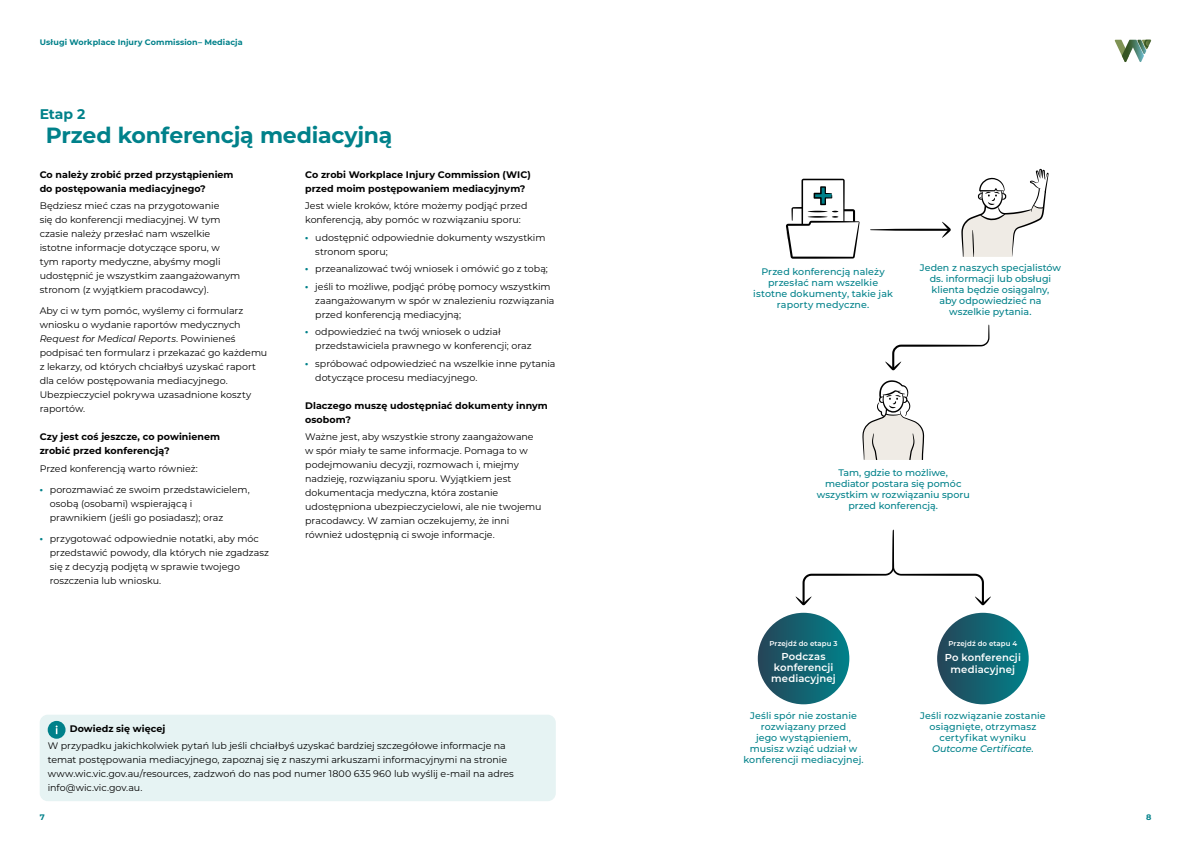
<style>
.page{position:relative;width:1191px;height:842px;background:#fff}
.page>*{position:absolute;margin:0;border:0;box-sizing:border-box;transform-origin:0 0}
.t1{font:700 22px "Montserrat";letter-spacing:-.01em;color:#00818a}
.t2{font:700 14px "Montserrat";color:#00818a}
.t3{font:600 10px/11px "Montserrat";letter-spacing:.015em;color:#fff;text-align:center}
.t4{font:9.5px/14px "Montserrat";color:#000}
.t5{font:500 9.5px/11px "Montserrat";letter-spacing:.005em;color:#00818a;text-align:center}
.t6{font:700 9.5px/14px "Montserrat";letter-spacing:.005em;color:#000}
.t7{font:italic 500 9.5px "Montserrat";color:#00818a}
.t8{font:700 8px "Montserrat";letter-spacing:.01em;color:#00818a}
.t9{font:600 7px "Montserrat";letter-spacing:.015em;color:#fff}
.s1{font-family:"Calibre";font-weight:300;color:#00818a}
.s2{font-style:italic}
</style>
<div class="page">
<div style="left:758px;top:613px;width:91px;height:91px;background:linear-gradient(to right,#264558,#018089);border-radius:46px"></div>
<div style="left:937px;top:613px;width:91px;height:91px;background:linear-gradient(to right,#294759,#007f88);border-radius:46px"></div>
<svg style="left:870px;top:221px;width:80px;height:17px"></svg>
<svg style="left:786px;top:179px;width:73px;height:80px"></svg>
<svg style="left:885px;top:325px;width:104px;height:45px"></svg>
<svg style="left:795px;top:530px;width:196px;height:75px"></svg>
<svg style="left:961px;top:169px;width:87px;height:88px"></svg>
<svg style="left:862px;top:380px;width:62px;height:80px"></svg>
<svg style="left:1114px;top:40px;width:37px;height:22px"></svg>
<div style="left:40px;top:715px;width:516px;height:86px;background:#e6f3f3;border-radius:8px"></div>
<div style="left:48px;top:721px;width:18px;height:18px;background:#00818a;border-radius:50%"></div>
<svg style="left:56px;top:725px;width:2px;height:9px"></svg>
<p class="t8" style="left:40px;top:37px;width:204px">Usługi Workplace Injury Commission– Mediacja</p>
<h2 class="t2" style="left:40px;top:104px;width:47px">Etap 2</h2>
<h1 class="t1" style="left:46px;top:120px;width:348px">Przed konferencją mediacyjną</h1>
<p class="t6" style="left:305px;top:167px;width:227px">Co zrobi Workplace Injury Commission (WIC) przed moim postępowaniem mediacyjnym?</p>
<p class="t4" style="left:305px;top:198px;width:224px">Jest wiele kroków, które możemy podjąć przed konferencją, aby pomóc w rozwiązaniu sporu:</p>
<p class="t4" style="left:315px;top:230px;width:232px;text-indent:-10px"><span class="s1">•</span> udostępnić odpowiednie dokumenty wszystkim stronom sporu;</p>
<p class="t4" style="left:305px;top:261px;width:244px"><span class="s1">•</span> przeanalizować twój wniosek i omówić go z tobą;</p>
<p class="t4" style="left:315px;top:279px;width:241px;text-indent:-10px"><span class="s1">•</span> jeśli to możliwe, podjąć próbę pomocy wszystkim zaangażowanym w spór w znalezieniu rozwiązania przed konferencją mediacyjną;</p>
<p class="t4" style="left:315px;top:324px;width:218px;text-indent:-10px"><span class="s1">•</span> odpowiedzieć na twój wniosek o udział przedstawiciela prawnego w konferencji; oraz</p>
<p class="t4" style="left:315px;top:356px;width:242px;text-indent:-10px"><span class="s1">•</span> spróbować odpowiedzieć na wszelkie inne pytania dotyczące procesu mediacyjnego.</p>
<p class="t6" style="left:305px;top:398px;width:244px">Dlaczego muszę udostępniać dokumenty innym osobom?</p>
<p class="t4" style="left:305px;top:429px;width:238px">Ważne jest, aby wszystkie strony zaangażowane w spór miały te same informacje. Pomaga to w podejmowaniu decyzji, rozmowach i, miejmy nadzieję, rozwiązaniu sporu. Wyjątkiem jest dokumentacja medyczna, która zostanie udostępniona ubezpieczycielowi, ale nie twojemu pracodawcy. W zamian oczekujemy, że inni również udostępnią ci swoje informacje.</p>
<p class="t6" style="left:40px;top:167px;width:195px">Co należy zrobić przed przystąpieniem do postępowania mediacyjnego?</p>
<p class="t4" style="left:40px;top:198px;width:202px">Będziesz mieć czas na przygotowanie<br>się do konferencji mediacyjnej. W tym czasie należy przesłać nam wszelkie istotne informacje dotyczące sporu, w tym raporty medyczne, abyśmy mogli udostępnić je wszystkim zaangażowanym stronom (z wyjątkiem pracodawcy).</p>
<p class="t4" style="left:40px;top:303px;width:229px">Aby ci w tym pomóc, wyślemy ci formularz wniosku o wydanie raportów medycznych <span class="s2">Request for Medical Reports</span>. Powinieneś podpisać ten formularz i przekazać go każdemu z lekarzy, od których chciałbyś uzyskać raport dla celów postępowania mediacyjnego.<br>Ubezpieczyciel pokrywa uzasadnione koszty raportów.</p>
<p class="t6" style="left:40px;top:429px;width:182px">Czy jest coś jeszcze, co powinienem zrobić przed konferencją?</p>
<p class="t4" style="left:40px;top:461px;width:160px">Przed konferencją warto również:</p>
<p class="t4" style="left:50px;top:482px;width:201px;text-indent:-10px"><span class="s1">•</span> porozmawiać ze swoim przedstawicielem, osobą (osobami) wspierającą i prawnikiem (jeśli go posiadasz); oraz</p>
<p class="t4" style="left:50px;top:531px;width:221px;text-indent:-10px"><span class="s1">•</span> przygotować odpowiednie notatki, aby móc przedstawić powody, dla których nie zgadzasz się z decyzją podjętą w sprawie twojego roszczenia lub wniosku.</p>
<p class="t6" style="left:70px;top:721px;width:97px">Dowiedz się więcej</p>
<p class="t4" style="left:48px;top:739px;width:467px">W przypadku jakichkolwiek pytań lub jeśli chciałbyś uzyskać bardziej szczegółowe informacje na temat postępowania mediacyjnego, zapoznaj się z naszymi arkuszami informacyjnymi na stronie www.wic.vic.gov.au/resources, zadzwoń do nas pod numer 1800 635 960 lub wyślij e-mail na adres info@wic.vic.gov.au.</p>
<p class="t5" style="left:753px;top:266px;width:141px">Przed konferencją należy przesłać nam wszelkie istotne dokumenty, takie jak raporty medyczne.</p>
<p class="t5" style="left:920px;top:262px;width:143px">Jeden z naszych specjalistów ds. informacji lub obsługi klienta będzie osiągalny,<br>aby odpowiedzieć na wszelkie pytania.</p>
<p class="t5" style="left:816px;top:467px;width:155px">Tam, gdzie to możliwe, mediator postara się pomóc wszystkim w rozwiązaniu sporu przed konferencją.</p>
<p class="t9" style="left:769px;top:638px;width:70px">Przejdź do etapu 3</p>
<p class="t3" style="left:771px;top:651px;width:66px">Podczas konferencji mediacyjnej</p>
<p class="t9" style="left:948px;top:638px;width:70px">Przejdź do etapu 4</p>
<p class="t3" style="left:945px;top:651px;width:78px;line-height:12px">Po konferencji mediacyjnej</p>
<p class="t5" style="left:743px;top:710px;width:122px">Jeśli spór nie zostanie rozwiązany przed<br>jego wystąpieniem, musisz wziąć udział w konferencji mediacyjnej.</p>
<p class="t5" style="left:920px;top:710px;width:127px">Jeśli rozwiązanie zostanie osiągnięte, otrzymasz certyfikat wyniku</p>
<p class="t7" style="left:932px;top:742px;width:103px">Outcome Certificate.</p>
<p class="t8" style="left:40px;top:811px;width:6px">7</p>
<p class="t8" style="left:1146px;top:811px;width:7px">8</p>
</div>
